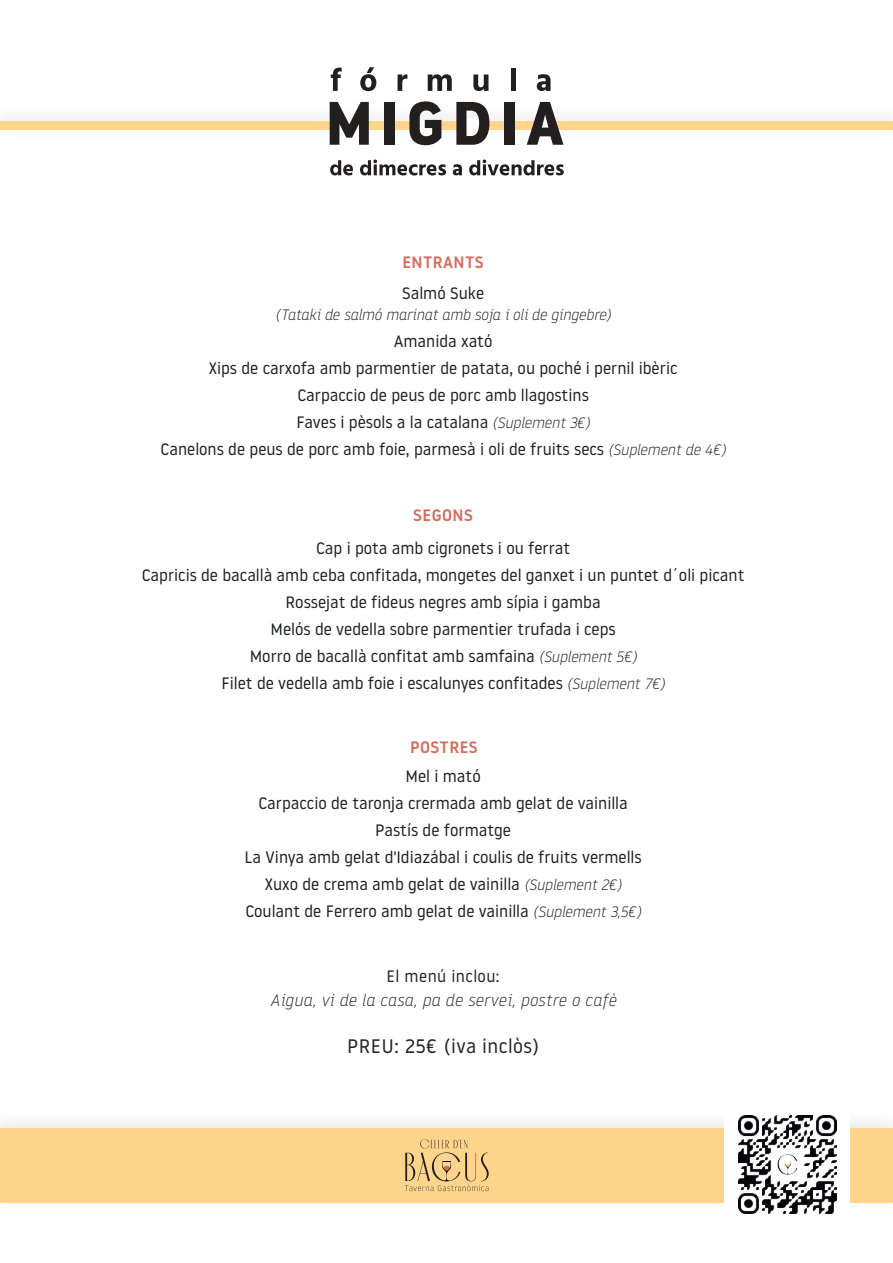
<style>
.page{position:relative;width:893px;height:1263px;background:#fff}
.page>*{position:absolute;margin:0;border:0;box-sizing:border-box;transform-origin:0 0}
.t1{font:19.5px "Noway";letter-spacing:.025em;color:#222527}
.t2{font:16.5px/27px "Noway";color:#1d2022;text-align:center}
.t3{font:italic 300 16.5px "Noway";letter-spacing:.025em;color:#222527}
.t4{font:500 16.5px "Noway";letter-spacing:.025em;color:#d76c5c}
.t5{font:16.5px "Noway";letter-spacing:.025em;color:#222527}
.t6{font:italic 300 15px "Noway";color:#1d2022}
.s1{font-weight:300;font-style:italic;font-size:15px}
</style>
<div class="page">
<div style="left:0;top:1128px;width:893px;height:74px;background:#ffd58c"></div>
<svg style="left:405px;top:1139px;width:84px;height:52px"></svg>
<div style="left:725px;top:1099px;width:125px;height:131px;background:#fff"></div>
<img style="left:739px;top:1116px;width:97px;height:97px">
<img style="left:5px;top:101px;width:883px;height:45px">
<div style="left:0;top:121px;width:893px;height:9px;background:#ffd58c"></div>
<svg style="left:331px;top:68px;width:11px;height:23px"></svg>
<svg style="left:360px;top:67px;width:16px;height:24px"></svg>
<svg style="left:398px;top:74px;width:9px;height:17px"></svg>
<svg style="left:428px;top:74px;width:24px;height:17px"></svg>
<svg style="left:473px;top:74px;width:15px;height:17px"></svg>
<hr style="left:511px;top:68px;width:4px;height:23px;background:#241f1f">
<svg style="left:537px;top:74px;width:14px;height:17px"></svg>
<svg style="left:330px;top:102px;width:39px;height:43px"></svg>
<div style="left:385px;top:102px;width:10px;height:43px;background:#241f1f"></div>
<svg style="left:409px;top:101px;width:32px;height:44px"></svg>
<svg style="left:456px;top:102px;width:33px;height:43px"></svg>
<div style="left:504px;top:102px;width:10px;height:43px;background:#241f1f"></div>
<svg style="left:527px;top:102px;width:36px;height:43px"></svg>
<svg style="left:330px;top:160px;width:23px;height:15px"></svg>
<svg style="left:360px;top:159px;width:86px;height:16px"></svg>
<svg style="left:453px;top:164px;width:9px;height:11px"></svg>
<svg style="left:469px;top:159px;width:95px;height:16px"></svg>
<p class="t4" style="left:402px;top:250px;width:83px">ENTRANTS</p>
<p class="t2" style="left:402px;top:279px;width:84px">Salmó Suke</p>
<p class="t6" style="left:276px;top:305px;width:337px">(Tataki de salmó marinat amb soja i oli de gingebre)</p>
<p class="t2" style="left:161px;top:327px;width:567px">Amanida xató<br>Xips de carxofa amb parmentier de patata, ou poché i pernil ibèric<br>Carpaccio de peus de porc amb llagostins<br>Faves i pèsols a la catalana <span class="s1">(Suplement 3€)<br></span>Canelons de peus de porc amb foie, parmesà i oli de fruits secs <span class="s1">(Suplement de 4€)</span></p>
<p class="t4" style="left:413px;top:504px;width:61px">SEGONS</p>
<p class="t2" style="left:142px;top:534px;width:604px">Cap i pota amb cigronets i ou ferrat<br>Capricis de bacallà amb ceba confitada, mongetes del ganxet i un puntet d´oli picant Rossejat de fideus negres amb sípia i gamba<br>Melós de vedella sobre parmentier trufada i ceps<br>Morro de bacallà confitat amb samfaina <span class="s1">(Suplement 5€)<br></span>Filet de vedella amb foie i escalunyes confitades <span class="s1">(Suplement 7€)</span></p>
<p class="t4" style="left:410px;top:735px;width:69px">POSTRES</p>
<p class="t2" style="left:245px;top:762px;width:399px">Mel i mató<br>Carpaccio de taronja crermada amb gelat de vainilla Pastís de formatge<br>La Vinya amb gelat d'Idiazábal i coulis de fruits vermells Xuxo de crema amb gelat de vainilla <span class="s1">(Suplement 2€)<br></span>Coulant de Ferrero amb gelat de vainilla <span class="s1">(Suplement 3,5€)</span></p>
<p class="t5" style="left:387px;top:965px;width:115px">El menú inclou:</p>
<p class="t3" style="left:270px;top:989px;width:347px">Aigua, vi de la casa, pa de servei, postre o cafè</p>
<p class="t1" style="left:347px;top:1032px;width:193px">PREU: 25€ (iva inclòs)</p>
</div>
